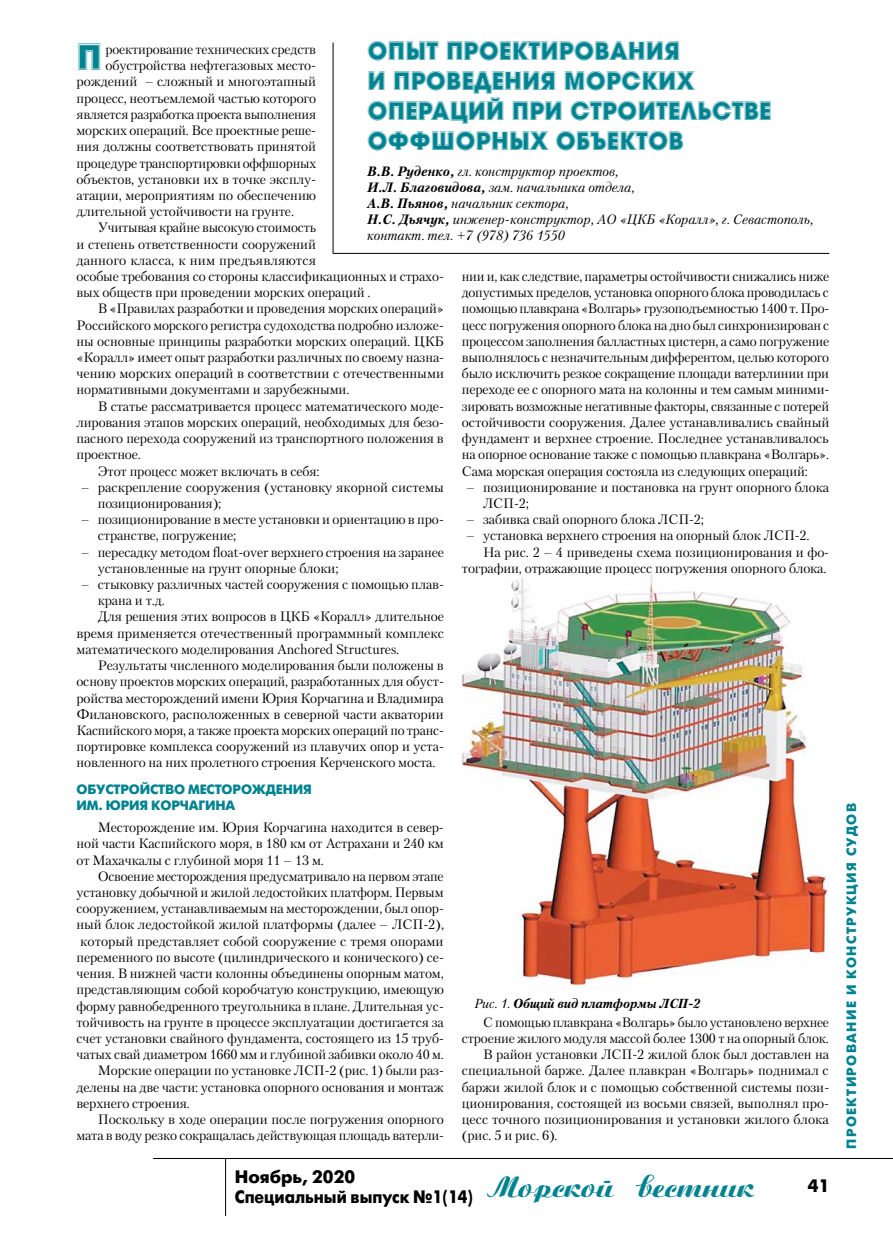
<style>
.page{position:relative;width:893px;height:1234px;background:#fff}
.page>*{position:absolute;margin:0;border:0;box-sizing:border-box;transform-origin:0 0}
.t1{font:800 36px "a Avante Titul Gr";color:#008390}
.t2{font:800 25.5px/30px "a Avante Titul Gr";letter-spacing:-.02em;color:#008390}
.t3{font:700 18px/19.5px "Futuris C";color:#000}
.t4{font:13.5px/16.2px "Petersburg C";letter-spacing:-.01em;color:#000}
.t5{font:italic 13.5px/16.2px "Petersburg C";color:#000}
.t6{font:700 13.5px/16.2px "Futuris C";letter-spacing:-.01em;color:#008390}
.t7{font:700 13.5px "Futuris C";letter-spacing:.095em;color:#008390}
.t8{font:italic 700 13.05px "Petersburg C";letter-spacing:-.01em;color:#000}
.s1{font-weight:700}
.s2{font-weight:400}
</style>
<div class="page">
<hr style="left:153px;top:1157px;width:740px;height:1px;background:#000">
<hr style="left:225px;top:1158px;width:1px;height:57px;background:#000">
<img style="left:462px;top:575px;width:367px;height:414px">
<hr style="left:333px;top:43px;width:1px;height:210px;background:#000">
<hr style="left:333px;top:253px;width:496px;height:1px;background:#000">
<h2 class="t2" style="left:367px;top:37px;width:406px">ОПЫТ ПРОЕКТИРОВАНИЯ<br>И ПРОВЕДЕНИЯ МОРСКИХ<br>ОПЕРАЦИЙ ПРИ СТРОИТЕЛЬСТВЕ<br>ОФФШОРНЫХ ОБЪЕКТОВ</h2>
<p class="t5" style="left:367px;top:163px;width:448px"><span class="s1">В.В. Руденко,</span> гл. конструктор проектов,<br><span class="s1">И.Л. Благовидова,</span> зам. начальника отдела,<br><span class="s1">А.В. Пьянов,</span> начальник сектора,<br><span class="s1">Н.С. Дьячук,</span> инженер-конструктор, АО «ЦКБ «Коралл», г. Севастополь, контакт. тел. +7 (978) 736 1550</p>
<h1 class="t1" style="left:76px;top:38px;width:27px">П</h1>
<p class="t4" style="left:106px;top:41px;width:212px">роектирование технических средств</p>
<p class="t4" style="left:106px;top:57px;width:212px">обустройства нефтегазовых место-</p>
<p class="t4" style="left:76px;top:73px;width:241px">рождений – сложный и многоэтапный</p>
<p class="t4" style="left:76px;top:90px;width:241px">процесс, неотъемлемой частью которого</p>
<p class="t4" style="left:76px;top:106px;width:241px">является разработка проекта выполнения</p>
<p class="t4" style="left:76px;top:122px;width:241px">морских операций. Все проектные реше-</p>
<p class="t4" style="left:76px;top:138px;width:241px">ния должны соответствовать принятой</p>
<p class="t4" style="left:76px;top:154px;width:241px">процедуре транспортировки оффшорных</p>
<p class="t4" style="left:76px;top:171px;width:241px">объектов, установки их в точке эксплу-</p>
<p class="t4" style="left:76px;top:187px;width:241px">атации, мероприятиям по обеспечению</p>
<p class="t4" style="left:76px;top:203px;width:219px">длительной устойчивости на грунте.</p>
<p class="t4" style="left:98px;top:219px;width:220px">Учитывая крайне высокую стоимость</p>
<p class="t4" style="left:76px;top:235px;width:241px">и степень ответственности сооружений</p>
<p class="t4" style="left:76px;top:252px;width:241px">данного класса, к ним предъявляются</p>
<p class="t4" style="left:76px;top:268px;width:369px">особые требования со стороны классификационных и страхо-</p>
<p class="t4" style="left:76px;top:284px;width:296px">вых обществ при проведении морских операций .</p>
<p class="t4" style="left:98px;top:300px;width:348px">В «Правилах разработки и проведения морских операций»</p>
<p class="t4" style="left:76px;top:316px;width:369px">Российского морского регистра судоходства подробно изложе-</p>
<p class="t4" style="left:76px;top:333px;width:369px">ны основные принципы разработки морских операций. ЦКБ</p>
<p class="t4" style="left:76px;top:349px;width:369px">«Коралл» имеет опыт разработки различных по своему назна-</p>
<p class="t4" style="left:76px;top:365px;width:369px">чению морских операций в соответствии с отечественными</p>
<p class="t4" style="left:76px;top:381px;width:274px">нормативными документами и зарубежными.</p>
<p class="t4" style="left:98px;top:397px;width:348px">В статье рассматривается процесс математического моде-</p>
<p class="t4" style="left:76px;top:414px;width:369px">лирования этапов морских операций, необходимых для безо-</p>
<p class="t4" style="left:76px;top:430px;width:369px">пасного перехода сооружений из транспортного положения в</p>
<p class="t4" style="left:76px;top:446px;width:66px">проектное.</p>
<p class="t4" style="left:98px;top:462px;width:223px">Этот процесс может включать в себя:</p>
<p class="t4" style="left:98px;top:478px;width:348px;text-indent:-17px">– раскрепление сооружения (установку якорной системы позиционирования);</p>
<p class="t4" style="left:98px;top:511px;width:348px;text-indent:-17px">– позиционирование в месте установки и ориентацию в про&shy;странстве, погружение;</p>
<p class="t4" style="left:98px;top:543px;width:348px;text-indent:-17px">– пересадку методом float-over верхнего строения на заранее установленные на грунт опорные блоки;</p>
<p class="t4" style="left:81px;top:576px;width:365px">– стыковку различных частей сооружения с помощью плав-</p>
<p class="t4" style="left:98px;top:592px;width:69px">крана и т.д.</p>
<p class="t4" style="left:98px;top:608px;width:348px">Для решения этих вопросов в ЦКБ «Коралл» длительное</p>
<p class="t4" style="left:76px;top:624px;width:369px">время применяется отечественный программный комплекс</p>
<p class="t4" style="left:76px;top:640px;width:324px">математического моделирования Anchored Structures.</p>
<p class="t4" style="left:98px;top:657px;width:348px">Результаты численного моделирования были положены в</p>
<p class="t4" style="left:76px;top:673px;width:369px">основу проектов морских операций, разработанных для обуст-</p>
<p class="t4" style="left:76px;top:689px;width:369px">ройства месторождений имени Юрия Корчагина и Владимира</p>
<p class="t4" style="left:76px;top:705px;width:369px">Филановского, расположенных в северной части акватории</p>
<p class="t4" style="left:76px;top:721px;width:369px">Каспийского моря, а также проекта морских операций по транс-</p>
<p class="t4" style="left:76px;top:738px;width:369px">портировке комплекса сооружений из плавучих опор и уста-</p>
<p class="t4" style="left:76px;top:754px;width:361px">новленного на них пролетного строения Керченского моста.</p>
<p class="t6" style="left:76px;top:781px;width:237px">Обустройство месторождения им. Юрия Корчагина</p>
<p class="t4" style="left:76px;top:819px;width:369px;text-align:justify;text-indent:21px">Месторождение им. Юрия Корчагина находится в север&shy;ной части Каспийского моря, в 180 км от Астрахани и 240 км от Махачкалы с глубиной моря 11 – 13 м.</p>
<p class="t4" style="left:98px;top:867px;width:347px">Освоение месторождения предусматривало на первом этапе</p>
<p class="t4" style="left:76px;top:883px;width:369px">установку добычной и жилой ледостойких платформ. Первым</p>
<p class="t4" style="left:76px;top:900px;width:369px">сооружением, устанавливаемым на месторождении, был опор-</p>
<p class="t4" style="left:76px;top:916px;width:369px">ный блок ледостойкой жилой платформы (далее – ЛСП-2),</p>
<p class="t4" style="left:80px;top:932px;width:365px">который представляет собой сооружение с тремя опорами</p>
<p class="t4" style="left:76px;top:948px;width:369px">переменного по высоте (цилиндрического и конического) се-</p>
<p class="t4" style="left:76px;top:964px;width:369px">чения. В нижней части колонны объединены опорным матом,</p>
<p class="t4" style="left:76px;top:981px;width:369px">представляющим собой коробчатую конструкцию, имеющую</p>
<p class="t4" style="left:76px;top:997px;width:369px">форму равнобедренного треугольника в плане. Длительная ус-</p>
<p class="t4" style="left:76px;top:1013px;width:369px">тойчивость на грунте в процессе эксплуатации достигается за</p>
<p class="t4" style="left:76px;top:1029px;width:369px">счет установки свайного фундамента, состоящего из 15 труб-</p>
<p class="t4" style="left:76px;top:1045px;width:369px">чатых свай диаметром 1660 мм и глубиной забивки около 40 м.</p>
<p class="t4" style="left:98px;top:1062px;width:348px">Морские операции по установке ЛСП-2 (рис. 1) были раз-</p>
<p class="t4" style="left:76px;top:1078px;width:369px">делены на две части: установка опорного основания и монтаж</p>
<p class="t4" style="left:76px;top:1094px;width:115px">верхнего строения.</p>
<p class="t4" style="left:98px;top:1110px;width:348px">Поскольку в ходе операции после погружения опорного</p>
<p class="t4" style="left:76px;top:1126px;width:369px">мата в воду резко сокращалась действующая площадь ватерли-</p>
<p class="t4" style="left:462px;top:268px;width:369px;text-align:justify">нии и, как следствие, параметры остойчивости снижались ниже допустимых пределов, установка опорного блока проводилась с помощью плавкрана «Волгарь» грузоподъемностью 1400 т. Про&shy;цесс погружения опорного блока на дно был синхронизирован с процессом заполнения балластных цистерн, а само погружение выполнялось с незначительным дифферентом, целью которого было исключить резкое сокращение площади ватерлинии при переходе ее с опорного мата на колонны и тем самым миними&shy;зировать возможные негативные факторы, связанные с потерей остойчивости сооружения. Далее устанавливались свайный фундамент и верхнее строение. Последнее устанавливалось на опорное основание также с помощью плавкрана «Волгарь».<br>Сама морская операция состояла из следующих операций:</p>
<p class="t4" style="left:483px;top:478px;width:348px;text-indent:-17px">– позиционирование и постановка на грунт опорного блока<br>ЛСП-2;</p>
<p class="t4" style="left:466px;top:511px;width:239px">– забивка свай опорного блока ЛСП-2;</p>
<p class="t4" style="left:466px;top:527px;width:345px">– установка верхнего строения на опорный блок ЛСП-2.</p>
<p class="t4" style="left:483px;top:543px;width:348px">На рис. 2 – 4 приведены схема позиционирования и фо-</p>
<p class="t4" style="left:462px;top:559px;width:366px">тографии, отражающие процесс погружения опорного блока.</p>
<p class="t8" style="left:475px;top:994px;width:227px"><span class="s2">Рис. 1.</span> Общий вид платформы ЛСП-2</p>
<p class="t4" style="left:483px;top:1013px;width:347px">С помощью плавкрана «Волгарь» было установлено верхнее</p>
<p class="t4" style="left:462px;top:1029px;width:369px">строение жилого модуля массой более 1300 т на опорный блок.</p>
<p class="t4" style="left:483px;top:1045px;width:348px">В район установки ЛСП-2 жилой блок был доставлен на</p>
<p class="t4" style="left:462px;top:1062px;width:369px">специальной барже. Далее плавкран «Волгарь» поднимал с</p>
<p class="t4" style="left:462px;top:1078px;width:369px">баржи жилой блок и с помощью собственной системы пози-</p>
<p class="t4" style="left:462px;top:1094px;width:369px">ционирования, состоящей из восьми связей, выполнял про-</p>
<p class="t4" style="left:462px;top:1110px;width:368px">цесс точного позиционирования и установки жилого блока</p>
<p class="t4" style="left:462px;top:1126px;width:97px">(рис. 5 и рис. 6).</p>
<h3 class="t3" style="left:235px;top:1167px;width:522px">Ноябрь, 2020<br>Специальный выпуск №1(14) <sup>Морской</sup> <sup>вестник</sup></h3>
<h3 class="t3" style="left:808px;top:1176px;width:23px">41</h3>
<p class="t7" style="left:844px;top:1148px;width:347px;rotate:-90deg">проектирование и конс трукция судов</p>
</div>
